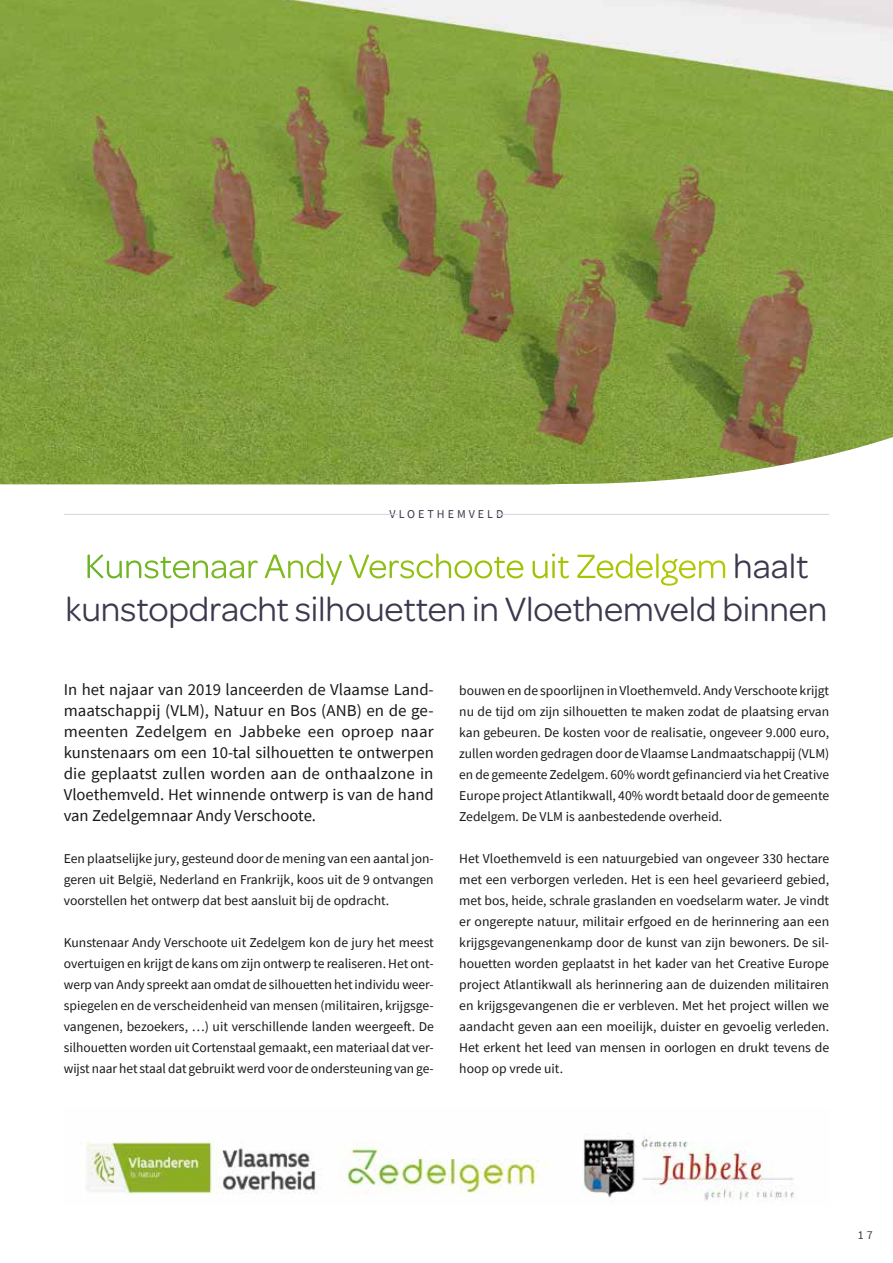
<style>
.page{position:relative;width:893px;height:1263px;background:#fff}
.page>*{position:absolute;margin:0;border:0;box-sizing:border-box;transform-origin:0 0}
.t1{font:36px/43.2px "Omnes";letter-spacing:-.005em;color:#3a394d;text-align:center}
.t2{font:16.5px/21px "Source Sans Pro";color:#1a171b;text-align:justify}
.t3{font:13.5px/21px "Source Sans Pro";color:#1a171b;text-align:justify}
.t4{font:12px "Source Sans Pro";letter-spacing:.25em;color:#3a394d}
.s1{color:#fff}
</style>
<div class="page">
<hr style="left:64px;top:514px;width:334px;height:1px;background:#d4d4dc">
<hr style="left:495px;top:514px;width:334px;height:1px;background:#d4d4dc">
<img style="left:85px;top:1133px;width:709px;height:68px">
<img style="left:0;top:0;width:893px;height:484px">
<p class="t4" style="left:389px;top:506px;width:116px">VLOETHEMVELD</p>
<h1 class="t1" style="left:66px;top:542px;width:763px"><span class="s1">Kunstenaar Andy Verschoote uit Zedelgem</span> haalt kunstopdracht silhouetten in Vloethemveld binnen</h1>
<p class="t2" style="left:64px;top:678px;width:372px">In het najaar van 2019 lanceerden de Vlaamse Land&shy;maatschappij (VLM), Natuur en Bos (ANB) en de ge&shy;meenten Zedelgem en Jabbeke een oproep naar kunstenaars om een 10-tal silhouetten te ontwerpen die geplaatst zullen worden aan de onthaalzone in Vloethemveld. Het winnende ontwerp is van de hand van Zedelgemnaar Andy Verschoote.</p>
<p class="t3" style="left:64px;top:847px;width:371px">Een plaatselijke jury, gesteund door de mening van een aantal jon&shy;geren uit België, Nederland en Frankrijk, koos uit de 9 ontvangen voorstellen het ontwerp dat best aansluit bij de opdracht.</p>
<p class="t3" style="left:64px;top:931px;width:372px">Kunstenaar Andy Verschoote uit Zedelgem kon de jury het meest overtuigen en krijgt de kans om zijn ontwerp te realiseren. Het ont&shy;werp van Andy spreekt aan omdat de silhouetten het individu weer&shy;spiegelen en de verscheidenheid van mensen (militairen, krijgsge&shy;vangenen, bezoekers, …) uit verschillende landen weergeeft. De silhouetten worden uit Cortenstaal gemaakt, een materiaal dat ver&shy;wijst naar het staal dat gebruikt werd voor de ondersteuning van ge-</p>
<p class="t3" style="left:459px;top:679px;width:372px">bouwen en de spoorlijnen in Vloethemveld. Andy Verschoote krijgt nu de tijd om zijn silhouetten te maken zodat de plaatsing ervan kan gebeuren. De kosten voor de realisatie, ongeveer 9.000 euro, zullen worden gedragen door de Vlaamse Landmaatschappij (VLM) en de gemeente Zedelgem. 60% wordt gefinancierd via het Creative Europe project Atlantikwall, 40% wordt betaald door de gemeente Zedelgem. De VLM is aanbestedende overheid.</p>
<p class="t3" style="left:459px;top:847px;width:371px">Het Vloethemveld is een natuurgebied van ongeveer 330 hectare met een verborgen verleden. Het is een heel gevarieerd gebied, met bos, heide, schrale graslanden en voedselarm water. Je vindt er ongerepte natuur, militair erfgoed en de herinnering aan een krijgsgevangenenkamp door de kunst van zijn bewoners. De sil&shy;houetten worden geplaatst in het kader van het Creative Europe project Atlantikwall als herinnering aan de duizenden militairen en krijgsgevangenen die er verbleven. Met het project willen we aandacht geven aan een moeilijk, duister en gevoelig verleden.<br>Het erkent het leed van mensen in oorlogen en drukt tevens de hoop op vrede uit.</p>
<p class="t4" style="left:858px;top:1227px;width:16px">17</p>
</div>
